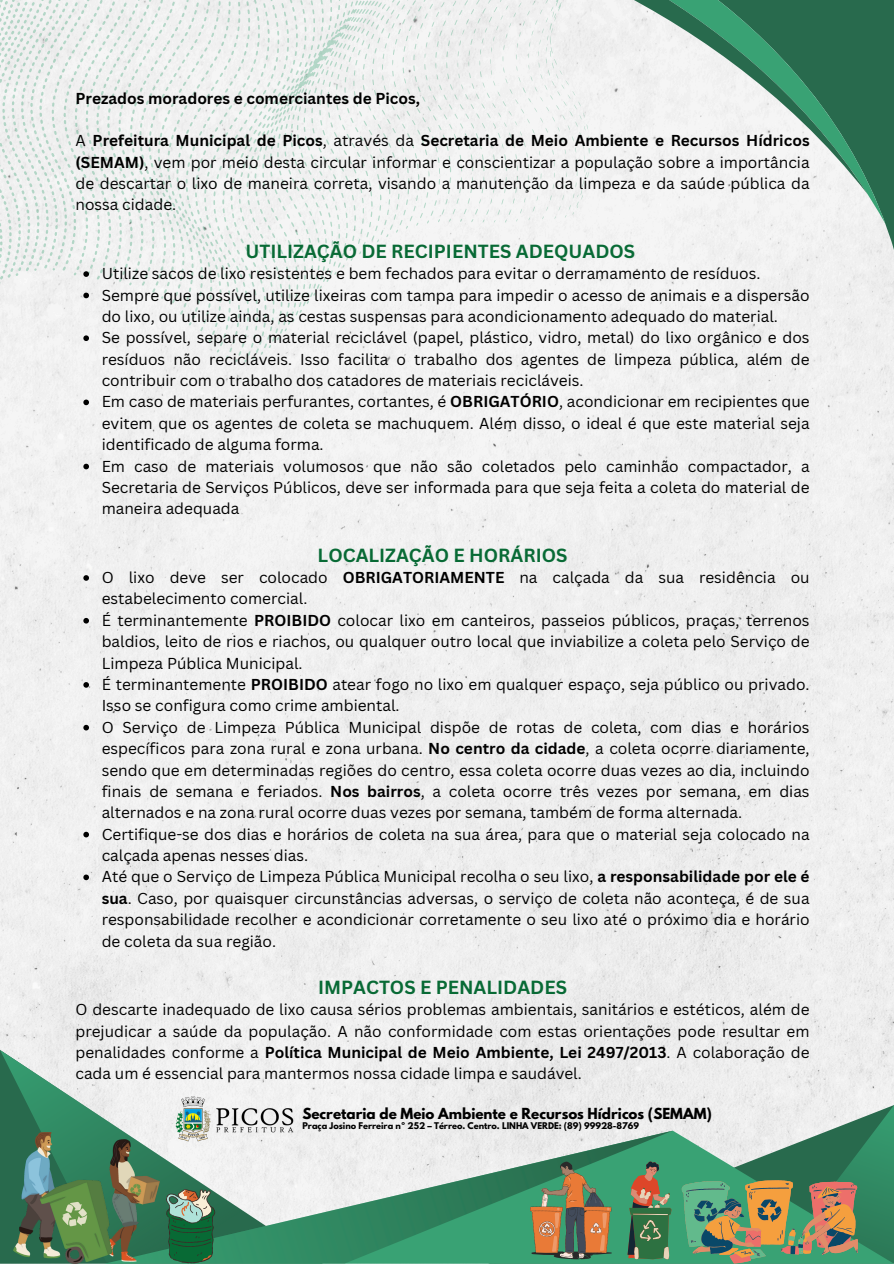
<style>
.page{position:relative;width:894px;height:1264px;background:#fff}
.page>*{position:absolute;margin:0;border:0;box-sizing:border-box;transform-origin:0 0}
.t1{font:700 18.45px "Canva Sans";color:#086a35}
.t2{font:15.45px/21.5px "Canva Sans";color:#000;text-align:justify}
.t3{font:700 15.45px "Canva Sans";color:#000}
.t4{font:700 13.5px "League Spartan";color:#000}
.t5{font:700 8.25px "League Spartan";color:#000}
.s1{font-weight:700}
</style>
<div class="page">
<div style="left:0;top:306px;width:893px;height:824px;background:#efefef"></div>
<svg style="left:0;top:0;width:645px;height:452px;fill:#f1f1f1"></svg>
<div style="left:243px;top:1049px;width:80px;height:81px;background:#f0f0f0"></div>
<img style="left:0;top:1049px;width:243px;height:214px">
<div style="left:488px;top:1105px;width:285px;height:25px;background:#ebebeb"></div>
<img style="left:773px;top:1105px;width:120px;height:25px">
<svg style="left:672px;top:1130px;width:221px;height:133px;background:#55987b"></svg>
<img style="left:102px;top:1130px;width:570px;height:133px">
<svg style="left:574px;top:0;width:319px;height:306px;fill:#f1f1f1"></svg>
<svg style="left:490px;top:0;width:395px;height:224px;fill:#f2f2f2"></svg>
<svg style="left:413px;top:0;width:454px;height:195px;fill:#f0f0f0"></svg>
<svg style="left:83px;top:271px;width:6px;height:6px"></svg>
<svg style="left:83px;top:293px;width:6px;height:5px"></svg>
<svg style="left:83px;top:335px;width:6px;height:6px"></svg>
<svg style="left:83px;top:399px;width:6px;height:6px"></svg>
<svg style="left:83px;top:464px;width:6px;height:5px"></svg>
<svg style="left:83px;top:575px;width:6px;height:6px"></svg>
<svg style="left:83px;top:618px;width:6px;height:5px"></svg>
<svg style="left:83px;top:682px;width:6px;height:5px"></svg>
<svg style="left:83px;top:725px;width:6px;height:5px"></svg>
<svg style="left:83px;top:831px;width:6px;height:6px"></svg>
<svg style="left:83px;top:874px;width:6px;height:6px"></svg>
<img style="left:173px;top:1095px;width:129px;height:48px">
<svg style="left:681px;top:1180px;width:176px;height:83px;background:#868f64"></svg>
<img style="left:13px;top:1132px;width:146px;height:130px">
<svg style="left:166px;top:1189px;width:49px;height:74px;background:#457e5b"></svg>
<svg style="left:627px;top:1161px;width:44px;height:98px;background:#5f7e58"></svg>
<svg style="left:530px;top:1161px;width:82px;height:98px;background:#7c7f58"></svg>
<p class="t3" style="left:75px;top:87px;width:346px">Prezados moradores e comerciantes de Picos,</p>
<p class="t2" style="left:75px;top:130px;width:735px">A <span class="s1">Prefeitura Municipal de Picos</span>, através da <span class="s1">Secretaria de Meio Ambiente e Recursos Hídricos (SEMAM)</span>, vem por meio desta circular informar e conscientizar a população sobre a importância de descartar o lixo de maneira correta, visando a manutenção da limpeza e da saúde pública da nossa cidade.</p>
<p class="t1" style="left:245px;top:238px;width:391px">UTILIZAÇÃO DE RECIPIENTES ADEQUADOS</p>
<p class="t2" style="left:102px;top:262px;width:709px;text-align:left">Utilize sacos de lixo resistentes e bem fechados para evitar o derramamento de resíduos.<br>Sempre que possível, utilize lixeiras com tampa para impedir o acesso de animais e a dispersão do lixo, ou utilize ainda, as cestas suspensas para acondicionamento adequado do material.<br>Se possível, separe o material reciclável (papel, plástico, vidro, metal) do lixo orgânico e dos resíduos não recicláveis. Isso facilita o trabalho dos agentes de limpeza pública, além de contribuir com o trabalho dos catadores de materiais recicláveis.<br>Em caso de materiais perfurantes, cortantes, é <span class="s1">OBRIGATÓRIO</span>, acondicionar em recipientes que evitem que os agentes de coleta se machuquem. Além disso, o ideal é que este material seja identificado de alguma forma.<br>Em caso de materiais volumosos que não são coletados pelo caminhão compactador, a Secretaria de Serviços Públicos, deve ser informada para que seja feita a coleta do material de maneira adequada</p>
<p class="t1" style="left:317px;top:542px;width:251px">LOCALIZAÇÃO E HORÁRIOS</p>
<p class="t2" style="left:102px;top:566px;width:709px;text-align:left">O lixo deve ser colocado <span class="s1">OBRIGATORIAMENTE</span> na calçada da sua residência ou estabelecimento comercial.<br>É terminantemente <span class="s1">PROIBIDO</span> colocar lixo em canteiros, passeios públicos, praças, terrenos baldios, leito de rios e riachos, ou qualquer outro local que inviabilize a coleta pelo Serviço de Limpeza Pública Municipal.<br>É terminantemente <span class="s1">PROIBIDO</span> atear fogo no lixo em qualquer espaço, seja público ou privado.<br>Isso se configura como crime ambiental.<br>O Serviço de Limpeza Pública Municipal dispõe de rotas de coleta, com dias e horários específicos para zona rural e zona urbana. <span class="s1">No centro da cidade</span>, a coleta ocorre diariamente, sendo que em determinadas regiões do centro, essa coleta ocorre duas vezes ao dia, incluindo finais de semana e feriados. <span class="s1">Nos bairros</span>, a coleta ocorre três vezes por semana, em dias alternados e na zona rural ocorre duas vezes por semana, também de forma alternada.<br>Certifique-se dos dias e horários de coleta na sua área, para que o material seja colocado na calçada apenas nesses dias.<br>Até que o Serviço de Limpeza Pública Municipal recolha o seu lixo, <span class="s1">a responsabilidade por ele é sua</span>. Caso, por quaisquer circunstâncias adversas, o serviço de coleta não aconteça, é de sua responsabilidade recolher e acondicionar corretamente o seu lixo até o próximo dia e horário de coleta da sua região.</p>
<p class="t1" style="left:318px;top:974px;width:250px">IMPACTOS E PENALIDADES</p>
<p class="t2" style="left:75px;top:998px;width:735px">O descarte inadequado de lixo causa sérios problemas ambientais, sanitários e estéticos, além de prejudicar a saúde da população. A não conformidade com estas orientações pode resultar em penalidades conforme a <span class="s1">Política Municipal de Meio Ambiente, Lei 2497/2013</span>. A colaboração de cada um é essencial para mantermos nossa cidade limpa e saudável.</p>
<p class="t4" style="left:302px;top:1106px;width:411px">Secretaria de Meio Ambiente e Recursos Hídricos (SEMAM)</p>
<p class="t5" style="left:302px;top:1121px;width:338px">Praça Josino Ferreira nº 252 – Térreo. Centro. LINHA VERDE: (89) 99928-8769</p>
</div>
